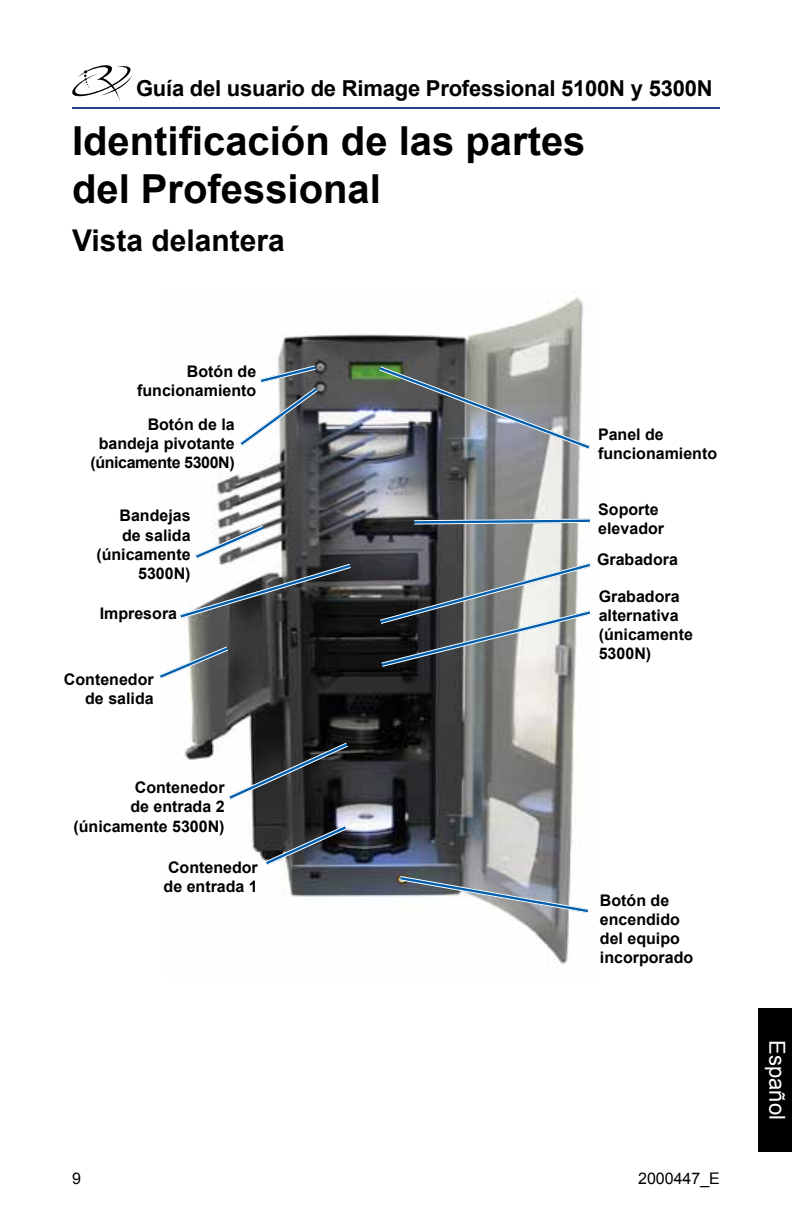
<style>
.page{position:relative;width:792px;height:1224px;background:#fff}
.page>*{position:absolute;margin:0;border:0;box-sizing:border-box;transform-origin:0 0}
.t1{font:700 40px/48px "Arial";color:#000}
.t2{font:700 30px "Arial";color:#000}
.t3{font:700 22px "Arial";letter-spacing:-.01em;color:#000}
.t4{font:22px "Arial";color:#fff}
.t5{font:700 16px/19.2px "Arial";color:#000;text-align:right}
.t6{font:16px "Arial";color:#000}
</style>
<div class="page">
<hr style="left:72px;top:107px;width:648px;height:2px;background:#25408f">
<svg style="left:72px;top:65px;width:60px;height:35px"></svg>
<img style="left:184px;top:296px;width:400px;height:668px">
<svg style="left:159px;top:643px;width:74px;height:39px"></svg>
<svg style="left:236px;top:363px;width:86px;height:87px"></svg>
<svg style="left:180px;top:522px;width:175px;height:99px"></svg>
<svg style="left:225px;top:739px;width:127px;height:64px"></svg>
<svg style="left:261px;top:822px;width:90px;height:46px;background:#474e58"></svg>
<svg style="left:375px;top:363px;width:215px;height:90px;background:#84898c"></svg>
<svg style="left:376px;top:560px;width:215px;height:110px;background:#797e81"></svg>
<svg style="left:396px;top:874px;width:193px;height:42px"></svg>
<svg style="left:410px;top:517px;width:180px;height:9px;background:#7b95a9"></svg>
<div style="left:758px;top:1008px;width:34px;height:144px;background:#000"></div>
<p class="t3" style="left:136px;top:74px;width:578px">Guía del usuario de Rimage Professional 5100N y 5300N</p>
<p class="t1" style="left:72px;top:118px;width:515px">Identificación de las partes del Professional</p>
<p class="t2" style="left:72px;top:221px;width:214px">Vista delantera</p>
<p class="t5" style="left:137px;top:362px;width:121px">Botón de funcionamiento</p>
<p class="t5" style="left:90px;top:415px;width:146px">Botón de la bandeja pivotante (únicamente 5300N)</p>
<p class="t5" style="left:96px;top:507px;width:96px">Bandejas<br>de salida (únicamente<br>5300N)</p>
<p class="t5" style="left:100px;top:604px;width:79px">Impresora</p>
<p class="t5" style="left:64px;top:670px;width:91px">Contenedor de salida</p>
<p class="t5" style="left:73px;top:778px;width:153px">Contenedor<br>de entrada 2 (únicamente 5300N)</p>
<p class="t5" style="left:164px;top:858px;width:96px;text-align:left">Contenedor de entrada 1</p>
<p class="t5" style="left:598px;top:425px;width:121px;text-align:left">Panel de funcionamiento</p>
<p class="t5" style="left:598px;top:501px;width:67px;text-align:left">Soporte elevador</p>
<p class="t5" style="left:597px;top:551px;width:82px">Grabadora</p>
<p class="t5" style="left:599px;top:587px;width:96px;text-align:left">Grabadora alternativa (únicamente<br>5300N)</p>
<p class="t5" style="left:600px;top:891px;width:95px;text-align:left">Botón de encendido del equipo incorporado</p>
<p class="t6" style="left:72px;top:1168px;width:10px">9</p>
<p class="t6" style="left:638px;top:1168px;width:83px">2000447_E</p>
<p class="t4" style="left:792px;top:1040px;width:81px;rotate:90deg">Español</p>
</div>
